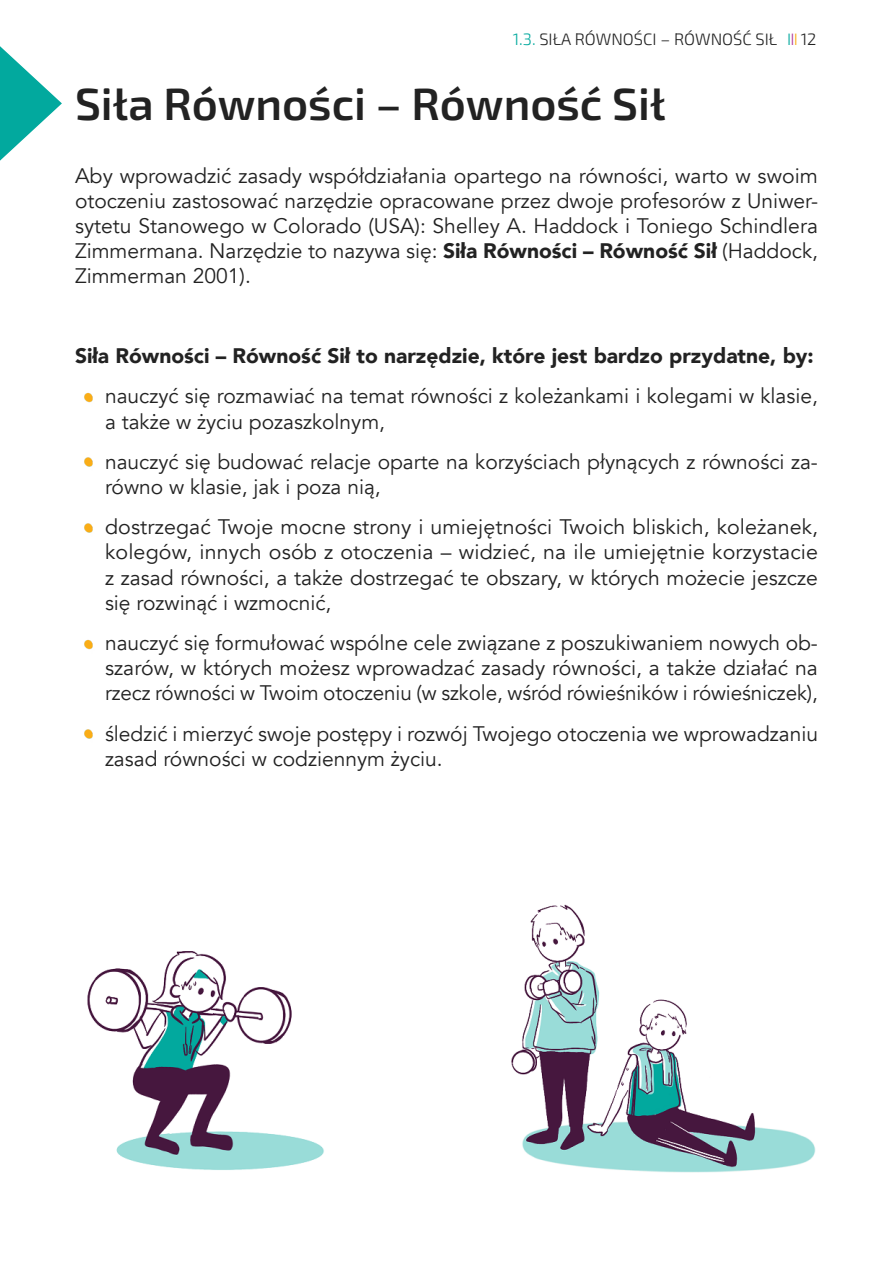
<style>
.page{position:relative;width:893px;height:1263px;background:#fff}
.page>*{position:absolute;margin:0;border:0;box-sizing:border-box;transform-origin:0 0}
.t1{font:600 45px "Exo 2";color:#222}
.t2{font:21px/25.2px "Avenir";color:#222}
.t3{font:900 21px "Avenir";color:#222}
.t4{font:300 16.5px "Exo 2";color:#222}
.s1{color:#02a99e}
.s2{color:#b23a9b}
.s3{color:#faad17}
.s4{font-weight:900}
</style>
<div class="page">
<img style="left:87px;top:904px;width:729px;height:269px">
<svg style="left:0;top:46px;width:62px;height:115px"></svg>
<p class="t4" style="left:513px;top:28px;width:266px"><span class="s1">1.3.</span> SIŁA RÓWNOŚCI – RÓWNOŚĆ SIŁ</p>
<p class="t4" style="left:787px;top:28px;width:31px"><span class="s1">I</span><span class="s2">I</span><span class="s3">I</span> 12</p>
<h1 class="t1" style="left:75px;top:72px;width:592px">Siła Równości – Równość Sił</h1>
<p class="t2" style="left:75px;top:163px;width:744px;text-align:justify">Aby wprowadzić zasady współdziałania opartego na równości, warto w swoim otoczeniu zastosować narzędzie opracowane przez dwoje profesorów z Uniwer&shy;sytetu Stanowego w Colorado (USA): Shelley A. Haddock i Toniego Schindlera Zimmermana. Narzędzie to nazywa się: <span class="s4">Siła Równości – Równość Sił</span> (Haddock, Zimmerman 2001).</p>
<p class="t3" style="left:75px;top:338px;width:740px">Siła Równości – Równość Sił to narzędzie, które jest bardzo przydatne, by:</p>
<p class="t2" style="left:105px;top:384px;width:714px">nauczyć się rozmawiać na temat równości z koleżankami i kolegami w klasie, a także w życiu pozaszkolnym,</p>
<p class="t2" style="left:105px;top:449px;width:714px">nauczyć się budować relacje oparte na korzyściach płynących z równości za&shy;równo w klasie, jak i poza nią,</p>
<p class="t2" style="left:105px;top:515px;width:715px;text-align:justify">dostrzegać Twoje mocne strony i umiejętności Twoich bliskich, koleżanek, kolegów, innych osób z otoczenia – widzieć, na ile umiejętnie korzystacie z zasad równości, a także dostrzegać te obszary, w których możecie jeszcze się rozwinąć i wzmocnić,</p>
<p class="t2" style="left:105px;top:630px;width:714px;text-align:justify">nauczyć się formułować wspólne cele związane z poszukiwaniem nowych ob&shy;szarów, w których możesz wprowadzać zasady równości, a także działać na rzecz równości w Twoim otoczeniu (w szkole, wśród rówieśników i rówieśniczek),</p>
<p class="t2" style="left:105px;top:721px;width:714px">śledzić i mierzyć swoje postępy i rozwój Twojego otoczenia we wprowadzaniu zasad równości w codziennym życiu.</p>
</div>
